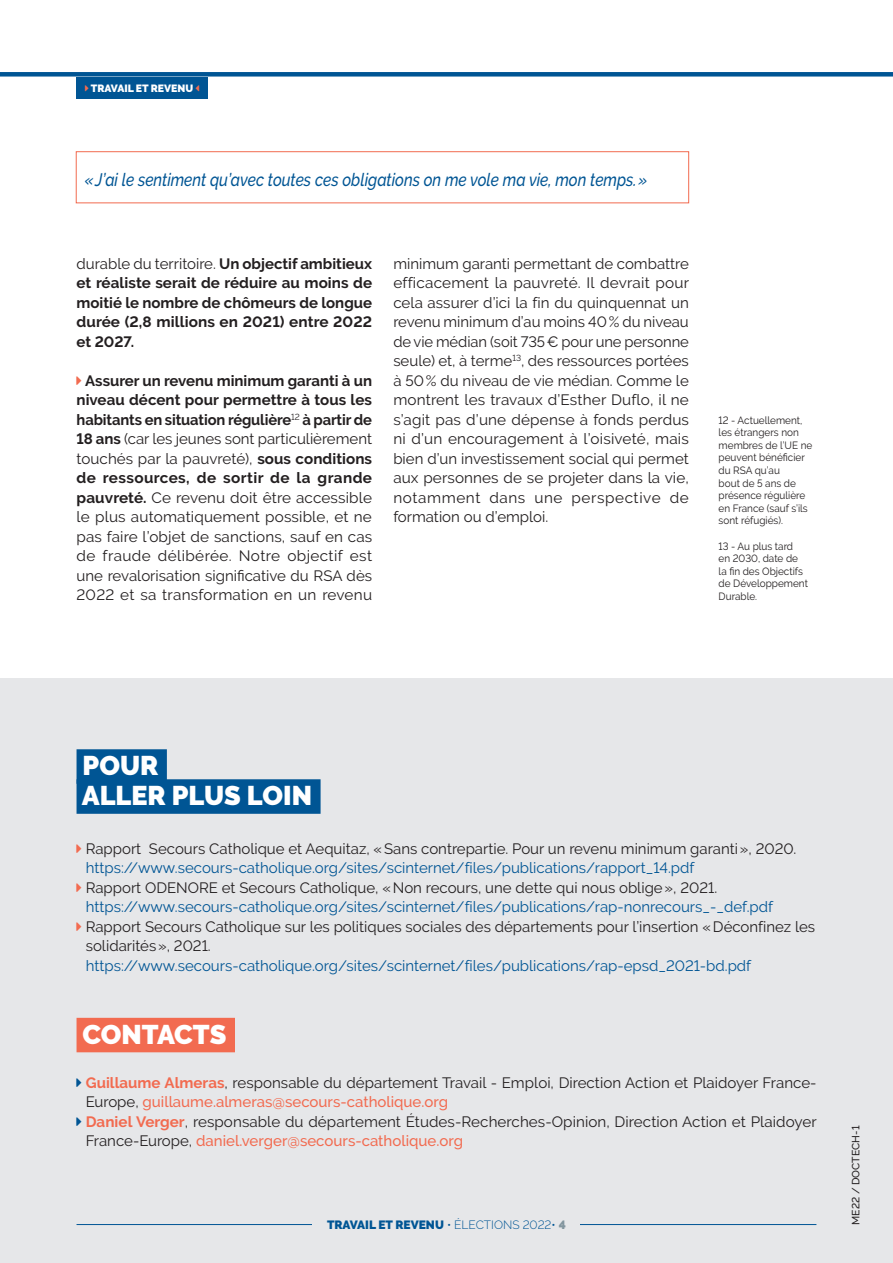
<style>
.page{position:relative;width:893px;height:1263px;background:#fff}
.page>*{position:absolute;margin:0;border:0;box-sizing:border-box;transform-origin:0 0}
.t1{font:900 27px/30px "Raleway";color:#fff}
.t2{font:italic 500 18px "Raleway";color:#005594;scale:.85 1}
.t3{font:15px/19.5px "Raleway";color:#231f20}
.t4{font:15px "Raleway";color:#005594}
.t5{font:700 15px/19.5px "Raleway";color:#231f20;text-align:justify}
.t6{font:900 12px "Raleway";color:#005594}
.t7{font:10.5px/12.6px "Raleway";color:#231f20;scale:.95 1}
.t8{font:900 10.5px "Raleway";color:#fff}
.t9{font:500 10.5px "Raleway";color:#231f20}
.s1{font-weight:400}
.s2{font-weight:700}
.s3{font-weight:700;color:#f26b50}
.s4{font-weight:500;color:#f26b50}
.s5{font-weight:300}
.s6{color:#83969f}
</style>
<div class="page">
<div style="left:0;top:72px;width:893px;height:5px;background:#005594"></div>
<div style="left:77px;top:77px;width:131px;height:21px;background:#005594"></div>
<div style="left:0;top:678px;width:893px;height:585px;background:#e6e7e9"></div>
<hr style="left:77px;top:1224px;width:739px;height:1px;background:#005594">
<div style="left:313px;top:1216px;width:267px;height:13px;background:#e6e7e9"></div>
<div style="left:77px;top:749px;width:90px;height:35px;background:#005594"></div>
<div style="left:77px;top:779px;width:244px;height:35px;background:#005594"></div>
<div style="left:77px;top:1018px;width:158px;height:34px;background:#f26b50"></div>
<p class="t8" style="left:91px;top:82px;width:104px">TRAVAIL ET REVENU</p>
<p class="t2" style="left:85px;top:169px;width:663px">« J’ai le sentiment qu’avec toutes ces obligations on me vole ma vie, mon temps. »</p>
<p class="t5" style="left:77px;top:254px;width:297px"><span class="s1">durable du territoire.</span> Un objectif ambitieux et réaliste serait de réduire au moins de moitié le nombre de chômeurs de longue durée (2,8 millions en 2021) entre 2022 et 2027.</p>
<p class="t3" style="left:77px;top:370px;width:297px;text-align:center"><span class="s2">Assurer un revenu minimum garanti à un niveau décent pour permettre à tous les habitants en situation régulière</span><sup>12</sup> <span class="s2">à partir de 18 ans</span> (car les jeunes sont particulièrement touchés par la pauvreté), <span class="s2">sous conditions de ressources, de sortir de la grande pauvreté.</span> Ce revenu doit être accessible le plus automatiquement possible, et ne pas faire l’objet de sanctions, sauf en cas de fraude délibérée. Notre objectif est une revalorisation significative du RSA dès 2022 et sa transformation en un revenu</p>
<p class="t3" style="left:393px;top:253px;width:297px;text-align:justify">minimum garanti permettant de combattre efficacement la pauvreté. Il devrait pour cela assurer d’ici la fin du quinquennat un revenu minimum d’au moins 40% du niveau de vie médian (soit 735€ pour une personne seule) et, à terme<sup>13</sup>, des ressources portées à 50% du niveau de vie médian. Comme le montrent les travaux d’Esther Duflo, il ne s’agit pas d’une dépense à fonds perdus ni d’un encouragement à l’oisiveté, mais bien d’un investissement social qui permet aux personnes de se projeter dans la vie, notamment dans une perspective de formation ou d’emploi.</p>
<p class="t7" style="left:719px;top:414px;width:100px">12 - Actuellement, les étrangers non membres de l’UE ne peuvent bénéficier du RSA qu’au<br>bout de 5 ans de présence régulière en France (sauf s’ils sont réfugiés).</p>
<p class="t7" style="left:719px;top:540px;width:96px">13 - Au plus tard<br>en 2030, date de la fin des Objectifs de Développement<br>Durable.</p>
<h1 class="t1" style="left:82px;top:751px;width:232px">POUR<br>ALLER PLUS LOIN</h1>
<p class="t3" style="left:86px;top:838px;width:712px">Rapport Secours Catholique et Aequitaz, «Sans contrepartie. Pour un revenu minimum garanti», 2020.</p>
<p class="t4" style="left:86px;top:859px;width:610px">https://www.secours-catholique.org/sites/scinternet/files/publications/rapport_14.pdf</p>
<p class="t3" style="left:86px;top:877px;width:633px">Rapport ODENORE et Secours Catholique, «Non recours, une dette qui nous oblige», 2021.</p>
<p class="t4" style="left:86px;top:898px;width:689px">https://www.secours-catholique.org/sites/scinternet/files/publications/rap-nonrecours_-_def.pdf</p>
<p class="t3" style="left:86px;top:916px;width:731px">Rapport Secours Catholique sur les politiques sociales des départements pour l’insertion «Déconfinez les solidarités», 2021.</p>
<p class="t4" style="left:86px;top:957px;width:667px">https://www.secours-catholique.org/sites/scinternet/files/publications/rap-epsd_2021-bd.pdf</p>
<h1 class="t1" style="left:83px;top:1019px;width:145px">CONTACTS</h1>
<p class="t3" style="left:86px;top:1072px;width:733px"><span class="s3">Guillaume Almeras</span>, responsable du département Travail - Emploi, Direction Action et Plaidoyer France-Europe, <span class="s4">guillaume.almeras@secours-catholique.org<br></span><span class="s3">Daniel Verger</span>, responsable du département Études-Recherches-Opinion, Direction Action et Plaidoyer France-Europe, <span class="s4">daniel.verger@secours-catholique.org</span></p>
<p class="t6" style="left:327px;top:1218px;width:240px">TRAVAIL ET REVENU <span class="s5">• ÉLECTIONS 2022•</span> <span class="s6">4</span></p>
<p class="t9" style="left:850px;top:1225px;width:101px;rotate:-90deg">ME22 / DOCTECH-1</p>
</div>
